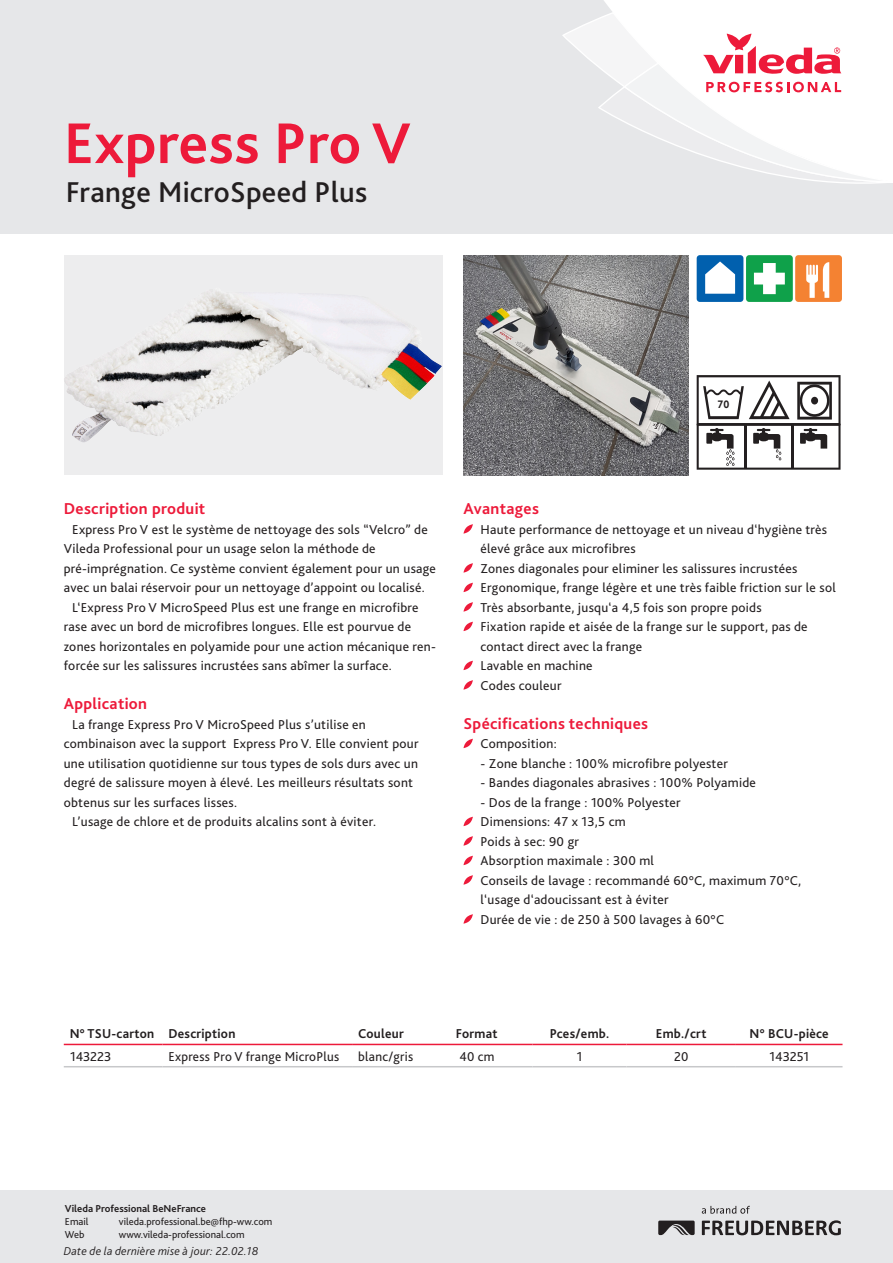
<style>
.page{position:relative;width:893px;height:1263px;background:#fff}
.page>*{position:absolute;margin:0;border:0;box-sizing:border-box;transform-origin:0 0}
.Headline{font:700 60px "Bliss";letter-spacing:.01em;color:#ed1a3a}
.Subline{font:500 30px "Bliss 2";letter-spacing:.01em;color:#231f20}
.Copy_cross_heading{font:700 16.5px "Bliss 2";letter-spacing:.02em;color:#ed1a3a}
.Copy_cross_heading-2{font:13.5px/19.5px "Bliss 2";letter-spacing:.02em;color:#231f20}
.Bullet_wings{font:13.5px/19.5px "Bliss 2";letter-spacing:.02em;color:#231f20}
.t1{font:700 13.5px "Bliss 2";letter-spacing:.02em;color:#231f20}
.Copy_cross_heading-3{font:italic 300 12px "Bliss 2";letter-spacing:.02em;color:#231f20}
.Footer_contact_Viled{font:10.5px "Bliss 2";color:#231f20}
.Footer_contact_Viled-2{font:700 10.5px "Bliss 2";color:#231f20}
.t2{font:800 10.5px "Futura BT";color:#231f20;scale:.91 1}
</style>
<div class="page">
<div style="left:0;top:0;width:893px;height:234px;background:#e6e7e9"></div>
<div style="left:604px;top:0;width:289px;height:11px;background:#fff"></div>
<svg style="left:562px;top:11px;width:331px;height:173px"></svg>
<div style="left:0;top:1191px;width:893px;height:72px;background:#e6e7e9"></div>
<svg style="left:702px;top:1220px;width:139px;height:15px"></svg>
<svg style="left:658px;top:1220px;width:37px;height:15px"></svg>
<svg style="left:702px;top:1206px;width:48px;height:8px"></svg>
<div style="left:64px;top:255px;width:378px;height:220px;background:#ededee"></div>
<img style="left:64px;top:292px;width:230px;height:150px">
<svg style="left:697px;top:375px;width:143px;height:95px"></svg>
<hr style="left:744px;top:424px;width:2px;height:44px;background:#231f20">
<hr style="left:791px;top:425px;width:2px;height:44px;background:#231f20">
<div style="left:697px;top:255px;width:46px;height:47px;background:#0160ae;border-radius:3px"></div>
<svg style="left:705px;top:261px;width:30px;height:33px"></svg>
<div style="left:746px;top:255px;width:47px;height:47px;background:#0fa14a;border-radius:3px"></div>
<svg style="left:754px;top:263px;width:31px;height:31px"></svg>
<svg style="left:463px;top:524px;width:10px;height:10px"></svg>
<svg style="left:463px;top:563px;width:10px;height:10px"></svg>
<svg style="left:463px;top:583px;width:10px;height:9px"></svg>
<svg style="left:463px;top:602px;width:10px;height:10px"></svg>
<svg style="left:463px;top:622px;width:10px;height:9px"></svg>
<svg style="left:463px;top:661px;width:10px;height:9px"></svg>
<svg style="left:463px;top:680px;width:10px;height:10px"></svg>
<svg style="left:463px;top:739px;width:10px;height:9px"></svg>
<svg style="left:463px;top:817px;width:10px;height:9px"></svg>
<svg style="left:463px;top:836px;width:10px;height:10px"></svg>
<svg style="left:463px;top:856px;width:10px;height:9px"></svg>
<svg style="left:463px;top:875px;width:10px;height:10px"></svg>
<svg style="left:463px;top:914px;width:10px;height:10px"></svg>
<hr style="left:64px;top:1044px;width:98px;height:1px;background:#ed1a3a">
<hr style="left:162px;top:1044px;width:190px;height:1px;background:#ed1a3a">
<hr style="left:352px;top:1044px;width:69px;height:1px;background:#ed1a3a">
<hr style="left:421px;top:1044px;width:112px;height:1px;background:#ed1a3a">
<hr style="left:533px;top:1044px;width:93px;height:1px;background:#ed1a3a">
<hr style="left:626px;top:1044px;width:110px;height:1px;background:#ed1a3a">
<hr style="left:736px;top:1044px;width:106px;height:1px;background:#ed1a3a">
<hr style="left:64px;top:1066px;width:98px;height:1px;background:#c7c8ca">
<hr style="left:162px;top:1066px;width:190px;height:1px;background:#c7c8ca">
<hr style="left:352px;top:1066px;width:69px;height:1px;background:#c7c8ca">
<hr style="left:421px;top:1066px;width:112px;height:1px;background:#c7c8ca">
<hr style="left:533px;top:1066px;width:93px;height:1px;background:#c7c8ca">
<hr style="left:626px;top:1066px;width:110px;height:1px;background:#c7c8ca">
<hr style="left:736px;top:1066px;width:106px;height:1px;background:#c7c8ca">
<div style="left:795px;top:255px;width:47px;height:47px;background:#f48232;border-radius:3px"></div>
<svg style="left:806px;top:262px;width:23px;height:36px"></svg>
<img style="left:463px;top:256px;width:225px;height:219px">
<p class="Headline" style="left:64px;top:106px;width:348px">Express Pro V</p>
<p class="Subline" style="left:66px;top:173px;width:303px">Frange MicroSpeed Plus</p>
<p class="t2" style="left:718px;top:398px;width:14px">70</p>
<p class="Copy_cross_heading" style="left:64px;top:498px;width:143px">Description produit</p>
<p class="Copy_cross_heading-2" style="left:64px;top:519px;width:374px;text-indent:9px">Express Pro V est le système de nettoyage des sols “Velcro” de Vileda Professional pour un usage selon la méthode de pré-imprégnation. Ce système convient également pour un usage avec un balai réservoir pour un nettoyage d’appoint ou localisé.</p>
<p class="Copy_cross_heading-2" style="left:64px;top:597px;width:374px;text-indent:9px">L‘Express Pro V MicroSpeed Plus est une frange en microfibre rase avec un bord de microfibres longues. Elle est pourvue de zones horizontales en polyamide pour une action mécanique ren&shy;forcée sur les salissures incrustées sans abîmer la surface.</p>
<p class="Copy_cross_heading" style="left:64px;top:693px;width:85px">Application</p>
<p class="Copy_cross_heading-2" style="left:64px;top:714px;width:356px;text-indent:9px">La frange Express Pro V MicroSpeed Plus s’utilise en combinaison avec la support Express Pro V. Elle convient pour une utilisation quotidienne sur tous types de sols durs avec un degré de salissure moyen à élevé. Les meilleurs résultats sont obtenus sur les surfaces lisses.</p>
<p class="Copy_cross_heading-2" style="left:72px;top:812px;width:305px">L’usage de chlore et de produits alcalins sont à éviter.</p>
<p class="Copy_cross_heading" style="left:463px;top:498px;width:77px">Avantages</p>
<p class="Bullet_wings" style="left:480px;top:519px;width:348px">Haute performance de nettoyage et un niveau d‘hygiène très</p>
<p class="Bullet_wings" style="left:480px;top:539px;width:157px">élevé grâce aux microfibres</p>
<p class="Bullet_wings" style="left:480px;top:558px;width:318px">Zones diagonales pour eliminer les salissures incrustées</p>
<p class="Bullet_wings" style="left:480px;top:578px;width:357px">Ergonomique, frange légère et une très faible friction sur le sol</p>
<p class="Bullet_wings" style="left:480px;top:597px;width:283px">Très absorbante, jusqu‘a 4,5 fois son propre poids</p>
<p class="Bullet_wings" style="left:480px;top:617px;width:329px">Fixation rapide et aisée de la frange sur le support, pas de contact direct avec la frange</p>
<p class="Bullet_wings" style="left:480px;top:656px;width:114px">Lavable en machine</p>
<p class="Bullet_wings" style="left:480px;top:675px;width:83px">Codes couleur</p>
<p class="Copy_cross_heading" style="left:463px;top:713px;width:186px">Spécifications techniques</p>
<p class="Bullet_wings" style="left:480px;top:734px;width:78px">Composition:</p>
<p class="Bullet_wings" style="left:480px;top:753px;width:249px">- Zone blanche : 100% microfibre polyester</p>
<p class="Bullet_wings" style="left:480px;top:773px;width:277px">- Bandes diagonales abrasives : 100% Polyamide</p>
<p class="Bullet_wings" style="left:480px;top:792px;width:202px">- Dos de la frange : 100% Polyester</p>
<p class="Bullet_wings" style="left:480px;top:812px;width:147px">Dimensions: 47 x 13,5 cm</p>
<p class="Bullet_wings" style="left:480px;top:831px;width:100px">Poids à sec: 90 gr</p>
<p class="Bullet_wings" style="left:480px;top:851px;width:175px">Absorption maximale : 300 ml</p>
<p class="Bullet_wings" style="left:480px;top:870px;width:322px">Conseils de lavage : recommandé 60°C, maximum 70°C, l‘usage d‘adoucissant est à éviter</p>
<p class="Bullet_wings" style="left:480px;top:909px;width:245px">Durée de vie : de 250 à 500 lavages à 60°C</p>
<p class="t1" style="left:70px;top:1025px;width:86px">N° TSU-carton</p>
<p class="t1" style="left:168px;top:1025px;width:68px">Description</p>
<p class="t1" style="left:358px;top:1025px;width:47px">Couleur</p>
<p class="t1" style="left:456px;top:1025px;width:43px">Format</p>
<p class="t1" style="left:550px;top:1025px;width:61px">Pces/emb.</p>
<p class="t1" style="left:656px;top:1025px;width:52px">Emb./crt</p>
<p class="t1" style="left:750px;top:1025px;width:81px">N° BCU-pièce</p>
<p class="Copy_cross_heading-2" style="left:70px;top:1046px;width:43px">143223</p>
<p class="Copy_cross_heading-2" style="left:169px;top:1046px;width:172px">Express Pro V frange MicroPlus</p>
<p class="Copy_cross_heading-2" style="left:358px;top:1046px;width:56px">blanc/gris</p>
<p class="Copy_cross_heading-2" style="left:459px;top:1046px;width:37px">40 cm</p>
<p class="Copy_cross_heading-2" style="left:577px;top:1046px;width:7px">1</p>
<p class="Copy_cross_heading-2" style="left:674px;top:1046px;width:16px">20</p>
<p class="Copy_cross_heading-2" style="left:769px;top:1046px;width:41px">143251</p>
<p class="Footer_contact_Viled-2" style="left:65px;top:1202px;width:143px">Vileda Professional BeNeFrance</p>
<p class="Footer_contact_Viled" style="left:65px;top:1215px;width:25px">Email</p>
<p class="Footer_contact_Viled" style="left:119px;top:1215px;width:155px">vileda.professional.be@fhp-ww.com</p>
<p class="Footer_contact_Viled" style="left:65px;top:1228px;width:21px">Web</p>
<p class="Footer_contact_Viled" style="left:119px;top:1228px;width:127px">www.vileda-professional.com</p>
<p class="Copy_cross_heading-3" style="left:64px;top:1244px;width:196px">Date de la dernière mise à jour: 22.02.18</p>
</div>
